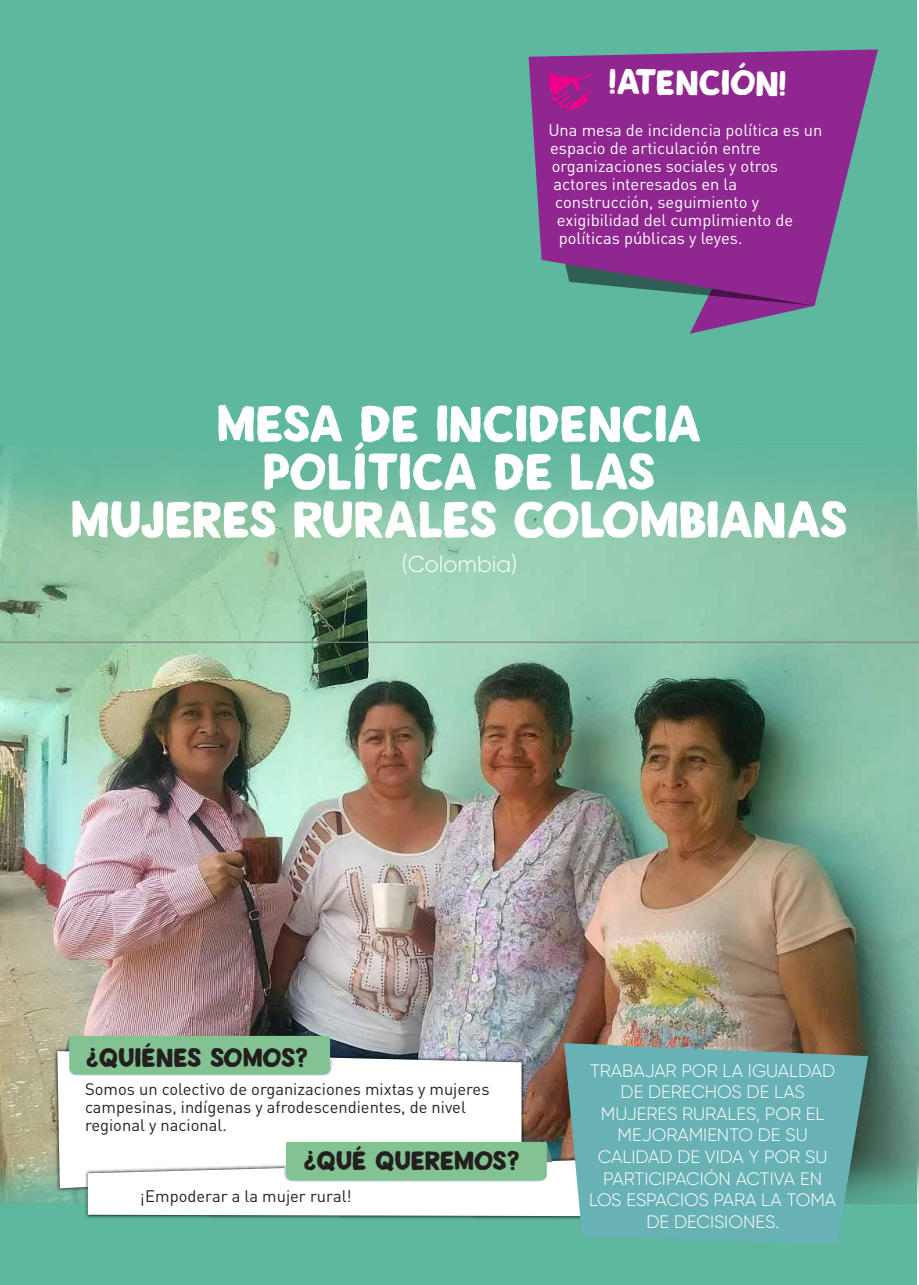
<style>
.page{position:relative;width:919px;height:1285px;background:#fff}
.page>*{position:absolute;margin:0;border:0;box-sizing:border-box;transform-origin:0 0}
.t1{font:52.35px/47.8px "DK Avontuur";color:#fff;text-align:center}
.t2{font:36.15px "DK Avontuur";color:#fff}
.t3{font:27px "DK Avontuur";color:#231f20}
.t4{font:27px "DK Avontuur";letter-spacing:-.025em;color:#231f20}
.t5{font:300 22.8px "Gilroy";color:#fff}
.t6{font:300 18px/21.6px "Gilroy";color:#fff;text-align:center}
.t7{font:16.5px "DIN Pro";color:#fff}
.t8{font:16.5px/18px "DIN Pro";color:#231f20}
</style>
<div class="page">
<div style="left:0;top:0;width:916px;height:1285px;background:#5eb79f"></div>
<img style="left:0;top:389px;width:918px;height:885px">
<img style="left:52px;top:1046px;width:475px;height:148px">
<div style="left:57px;top:1051px;width:464px;height:137px;background:#fff"></div>
<div style="left:64px;top:1036px;width:268px;height:39px;background:#83c391"></div>
<img style="left:83px;top:1155px;width:481px;height:66px">
<svg style="left:88px;top:1142px;width:476px;height:74px;background:#d6e9db"></svg>
<svg style="left:564px;top:1043px;width:304px;height:201px;background:#69adae"></svg>
<svg style="left:689px;top:306px;width:124px;height:28px"></svg>
<svg style="left:528px;top:49px;width:349px;height:257px;fill:#90268f"></svg>
<svg style="left:549px;top:72px;width:43px;height:39px;background:#b4178d"></svg>
<hr style="left:0;top:642px;width:918px;height:1px;background:#808285">
<h2 class="t2" style="left:609px;top:60px;width:179px;rotate:1deg">!ATENCIÓN!</h2>
<p class="t7" style="left:548px;top:119px;width:275px">Una mesa de incidencia política es un</p>
<p class="t7" style="left:550px;top:137px;width:212px">espacio de articulación entre</p>
<p class="t7" style="left:551px;top:155px;width:228px">organizaciones sociales y otros</p>
<p class="t7" style="left:553px;top:173px;width:185px">actores interesados en la</p>
<p class="t7" style="left:555px;top:191px;width:205px">construcción, seguimiento y</p>
<p class="t7" style="left:557px;top:209px;width:237px">exigibilidad del cumplimiento de</p>
<p class="t7" style="left:558px;top:227px;width:185px">políticas públicas y leyes.</p>
<h1 class="t1" style="left:71px;top:400px;width:778px">MESA DE INCIDENCIA<br>POLÍTICA DE LAS<br>MUJERES RURALES COLOMBIANAS</h1>
<h3 class="t5" style="left:402px;top:550px;width:117px">(Colombia)</h3>
<h3 class="t3" style="left:99px;top:1073px;width:14px;rotate:-180deg">?</h3>
<h3 class="t3" style="left:99px;top:1042px;width:211px">QUIÉNES SOMOS?</h3>
<p class="t8" style="left:85px;top:1080px;width:406px">Somos un colectivo de organizaciones mixtas y mujeres campesinas, indígenas y afrodescendientes, de nivel regional y nacional.</p>
<h3 class="t3" style="left:316px;top:1176px;width:14px;rotate:-180deg">?</h3>
<h3 class="t4" style="left:316px;top:1145px;width:205px">QUÉ QUEREMOS?</h3>
<p class="t8" style="left:140px;top:1186px;width:213px">¡Empoderar a la mujer rural!</p>
<p class="t6" style="left:589px;top:1059px;width:249px">TRABAJAR POR LA IGUALDAD<br>DE DERECHOS DE LAS<br>MUJERES RURALES, POR EL<br>MEJORAMIENTO DE SU<br>CALIDAD DE VIDA Y POR SU<br>PARTICIPACIÓN ACTIVA EN<br>LOS ESPACIOS PARA LA TOMA<br>DE DECISIONES.</p>
</div>
